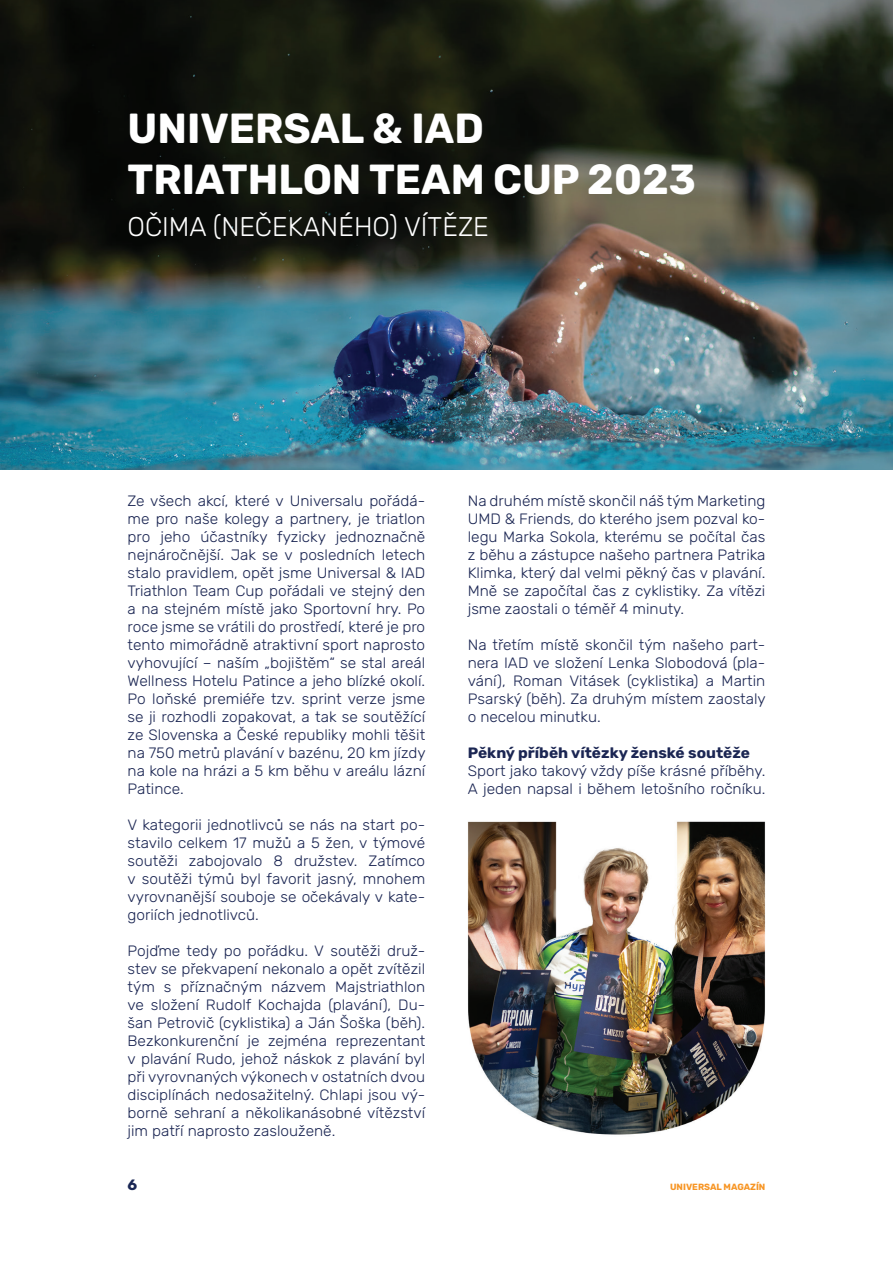
<style>
.page{position:relative;width:893px;height:1263px;background:#fff}
.page>*{position:absolute;margin:0;border:0;box-sizing:border-box;transform-origin:0 0}
.t1{font:700 42px/50.4px "Rubik";color:#fff}
.t2{font:300 27px "Rubik";color:#fff}
.t3{font:300 15px/18px "Rubik";color:#1b2653;text-align:justify}
.t4{font:700 15px "Rubik";color:#1b2653}
.t5{font:700 15px "Rubik";color:#1a2754}
.t6{font:700 9px "Rubik";color:#f79524}
</style>
<div class="page">
<img style="left:0;top:0;width:893px;height:470px">
<img style="left:468px;top:821px;width:297px;height:314px">
<h1 class="t1" style="left:128px;top:104px;width:570px">UNIVERSAL &amp; IAD<br>TRIATHLON TEAM CUP 2023</h1>
<h2 class="t2" style="left:128px;top:211px;width:363px">OČIMA (NEČEKANÉHO) VÍTĚZE</h2>
<p class="t3" style="left:128px;top:492px;width:300px">Ze všech akcí, které v Universalu pořádá&shy;me pro naše kolegy a partnery, je triatlon pro jeho účastníky fyzicky jednoznačně nejnáročnější. Jak se v posledních letech stalo pravidlem, opět jsme Universal &amp; IAD Triathlon Team Cup pořádali ve stejný den a na stejném místě jako Sportovní hry. Po roce jsme se vrátili do prostředí, které je pro tento mimořádně atraktivní sport naprosto vyhovující – naším „bojištěm“ se stal areál Wellness Hotelu Patince a jeho blízké okolí.<br>Po loňské premiéře tzv. sprint verze jsme se ji rozhodli zopakovat, a tak se soutěžící ze Slovenska a České republiky mohli těšit na 750 metrů plavání v bazénu, 20 km jízdy na kole na hrázi a 5 km běhu v areálu lázní Patince.</p>
<p class="t3" style="left:128px;top:816px;width:299px">V kategorii jednotlivců se nás na start po&shy;stavilo celkem 17 mužů a 5 žen, v týmové soutěži zabojovalo 8 družstev. Zatímco v soutěži týmů byl favorit jasný, mnohem vyrovnanější souboje se očekávaly v kate&shy;goriích jednotlivců.</p>
<p class="t3" style="left:128px;top:942px;width:299px">Pojďme tedy po pořádku. V soutěži druž&shy;stev se překvapení nekonalo a opět zvítězil tým s příznačným názvem Majstriathlon ve složení Rudolf Kochajda (plavání), Du&shy;šan Petrovič (cyklistika) a Ján Šoška (běh).<br>Bezkonkurenční je zejména reprezentant v plavání Rudo, jehož náskok z plavání byl při vyrovnaných výkonech v ostatních dvou disciplínách nedosažitelný. Chlapi jsou vý&shy;borně sehraní a několikanásobné vítězství jim patří naprosto zaslouženě.</p>
<p class="t3" style="left:468px;top:492px;width:299px">Na druhém místě skončil náš tým Marketing UMD &amp; Friends, do kterého jsem pozval ko&shy;legu Marka Sokola, kterému se počítal čas z běhu a zástupce našeho partnera Patrika Klimka, který dal velmi pěkný čas v plavání.<br>Mně se započítal čas z cyklistiky. Za vítězi jsme zaostali o téměř 4 minuty.</p>
<p class="t3" style="left:468px;top:636px;width:300px">Na třetím místě skončil tým našeho part&shy;nera IAD ve složení Lenka Slobodová (pla&shy;vání), Roman Vitásek (cyklistika) a Martin Psarský (běh). Za druhým místem zaostaly o necelou minutku.</p>
<p class="t4" style="left:468px;top:744px;width:284px">Pěkný příběh vítězky ženské soutěže</p>
<p class="t3" style="left:468px;top:762px;width:299px">Sport jako takový vždy píše krásné příběhy.<br>A jeden napsal i během letošního ročníku.</p>
<p class="t5" style="left:128px;top:1176px;width:11px">6</p>
<p class="t6" style="left:670px;top:1181px;width:97px">UNIVERSAL MAGAZÍN</p>
</div>
